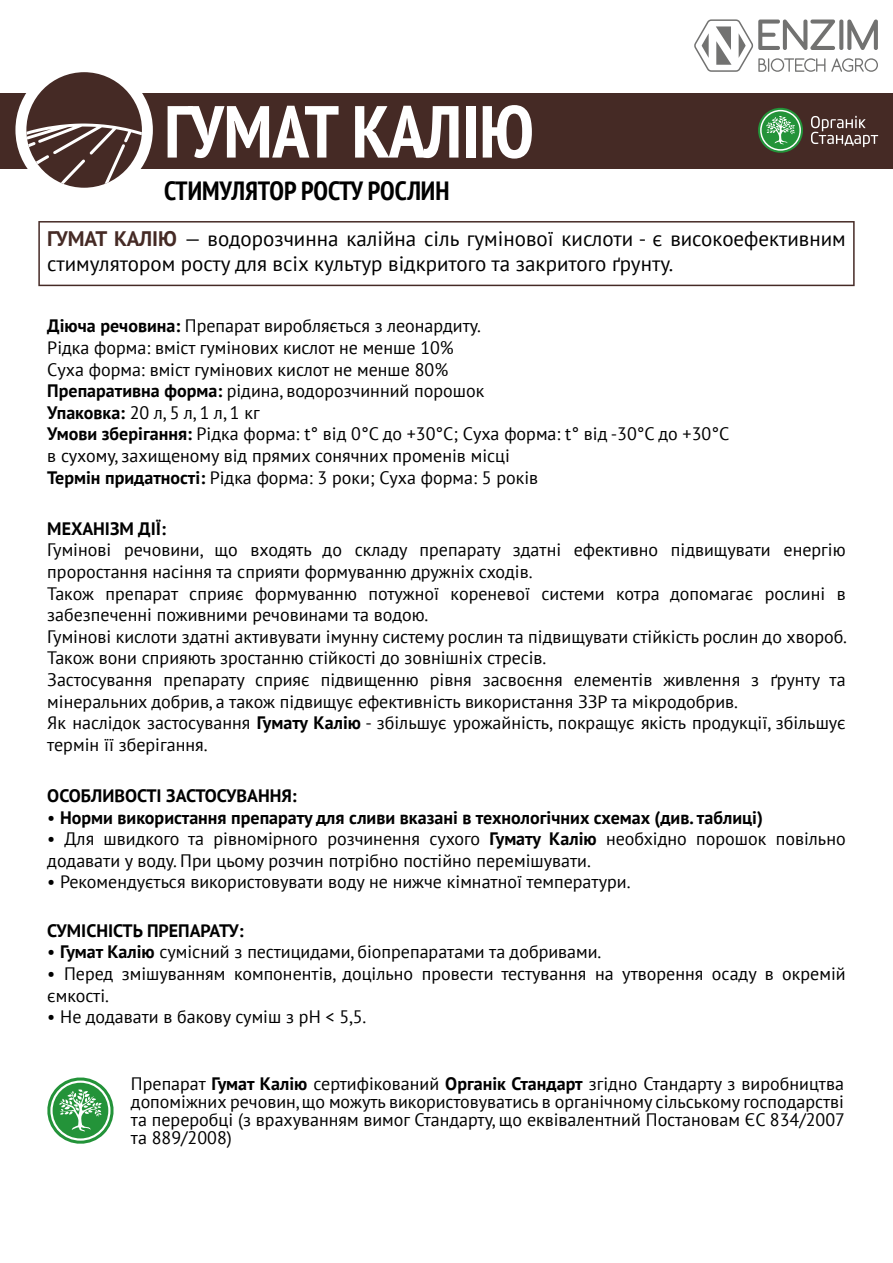
<style>
.page{position:relative;width:893px;height:1263px;background:#fff}
.page>*{position:absolute;margin:0;border:0;box-sizing:border-box;transform-origin:0 0}
.t1{font:700 condensed 73.5px "PT Sans";letter-spacing:-.01em;color:#fff}
.t2{font:700 condensed 26.4px "PT Sans";color:#000}
.t3{font:21px/25.2px "PT Sans";color:#000}
.t4{font:18px/21.6px "PT Sans";color:#000}
.t5{font:700 18px "PT Sans";color:#000}
.s1{font-weight:700;color:#452a25}
.s2{font-weight:700}
.s3{font-weight:400}
</style>
<div class="page">
<div style="left:0;top:94px;width:893px;height:75px;background:#452a25"></div>
<svg style="left:38px;top:221px;width:817px;height:65px"></svg>
<svg style="left:15px;top:72px;width:138px;height:116px"></svg>
<svg style="left:694px;top:19px;width:184px;height:53px"></svg>
<svg style="left:47px;top:1077px;width:67px;height:67px"></svg>
<svg style="left:811px;top:116px;width:67px;height:31px"></svg>
<svg style="left:758px;top:107px;width:45px;height:46px"></svg>
<h1 class="t1" style="left:164px;top:83px;width:371px">ГУМАТ КАЛІЮ</h1>
<h2 class="t2" style="left:164px;top:173px;width:287px">СТИМУЛЯТОР РОСТУ РОСЛИН</h2>
<p class="t3" style="left:47px;top:225px;width:800px"><span class="s1">ГУМАТ КАЛІЮ</span> — водорозчинна калійна сіль гумінової кислоти - є високоефективним стимулятором росту для всіх культур відкритого та закритого ґрунту.</p>
<p class="t4" style="left:47px;top:315px;width:683px"><span class="s2">Діюча речовина:</span> Препарат виробляється з леонардиту.<br>Рідка форма: вміст гумінових кислот не менше 10%<br>Суха форма: вміст гумінових кислот не менше 80%<br><span class="s2">Препаративна форма:</span> рідина, водорозчинний порошок<br><span class="s2">Упаковка:</span> 20 л, 5 л, 1 л, 1 кг<br><span class="s2">Умови зберігання:</span> Рідка форма: t° від 0°С до +30°С; Суха форма: t° від -30°С до +30°С в сухому, захищеному від прямих сонячних променів місці<br><span class="s2">Термін придатності:</span> Рідка форма: 3 роки; Суха форма: 5 років</p>
<p class="t5" style="left:47px;top:516px;width:120px">МЕХАНІЗМ ДІЇ:</p>
<p class="t4" style="left:47px;top:539px;width:801px">Гумінові речовини, що входять до складу препарату здатні ефективно підвищувати енергію проростання насіння та сприяти формуванню дружніх сходів.<br>Також препарат сприяє формуванню потужної кореневої системи котра допомагає рослині в забезпеченні поживними речовинами та водою.<br>Гумінові кислоти здатні активувати імунну систему рослин та підвищувати стійкість рослин до хвороб.<br>Також вони сприяють зростанню стійкості до зовнішніх стресів.<br>Застосування препарату сприяє підвищенню рівня засвоєння елементів живлення з ґрунту та мінеральних добрив, а також підвищує ефективність використання ЗЗР та мікродобрив.<br>Як наслідок застосування <span class="s2">Гумату Калію</span> - збільшує урожайність, покращує якість продукції, збільшує термін її зберігання.</p>
<p class="t5" style="left:47px;top:784px;width:251px">ОСОБЛИВОСТІ ЗАСТОСУВАННЯ:</p>
<p class="t5" style="left:47px;top:805px;width:717px"><span class="s3">•</span> Норми використання препарату для сливи вказані в технологічних схемах (див. таблиці)</p>
<p class="t4" style="left:47px;top:827px;width:800px">• Для швидкого та рівномірного розчинення сухого <span class="s2">Гумату Калію</span> необхідно порошок повільно додавати у воду. При цьому розчин потрібно постійно перемішувати.</p>
<p class="t4" style="left:47px;top:871px;width:585px">• Рекомендується використовувати воду не нижче кімнатної температури.</p>
<p class="t5" style="left:47px;top:918px;width:198px">СУМІСНІСТЬ ПРЕПАРАТУ:</p>
<p class="t4" style="left:47px;top:941px;width:556px">• <span class="s2">Гумат Калію</span> сумісний з пестицидами, біопрепаратами та добривами.</p>
<p class="t4" style="left:47px;top:962px;width:800px">• Перед змішуванням компонентів, доцільно провести тестування на утворення осаду в окремій ємкості.</p>
<p class="t4" style="left:47px;top:1006px;width:321px">• Не додавати в бакову суміш з pH &lt; 5,5.</p>
<p class="t4" style="left:131px;top:1074px;width:715px;line-height:18px;text-align:justify">Препарат <span class="s2">Гумат Калію</span> сертифікований <span class="s2">Органік Стандарт</span> згідно Стандарту з виробництва допоміжних речовин, що можуть використовуватись в органічному сільському господарстві та переробці (з врахуванням вимог Стандарту, що еквівалентний Постановам ЄС 834/2007 та 889/2008)</p>
</div>
